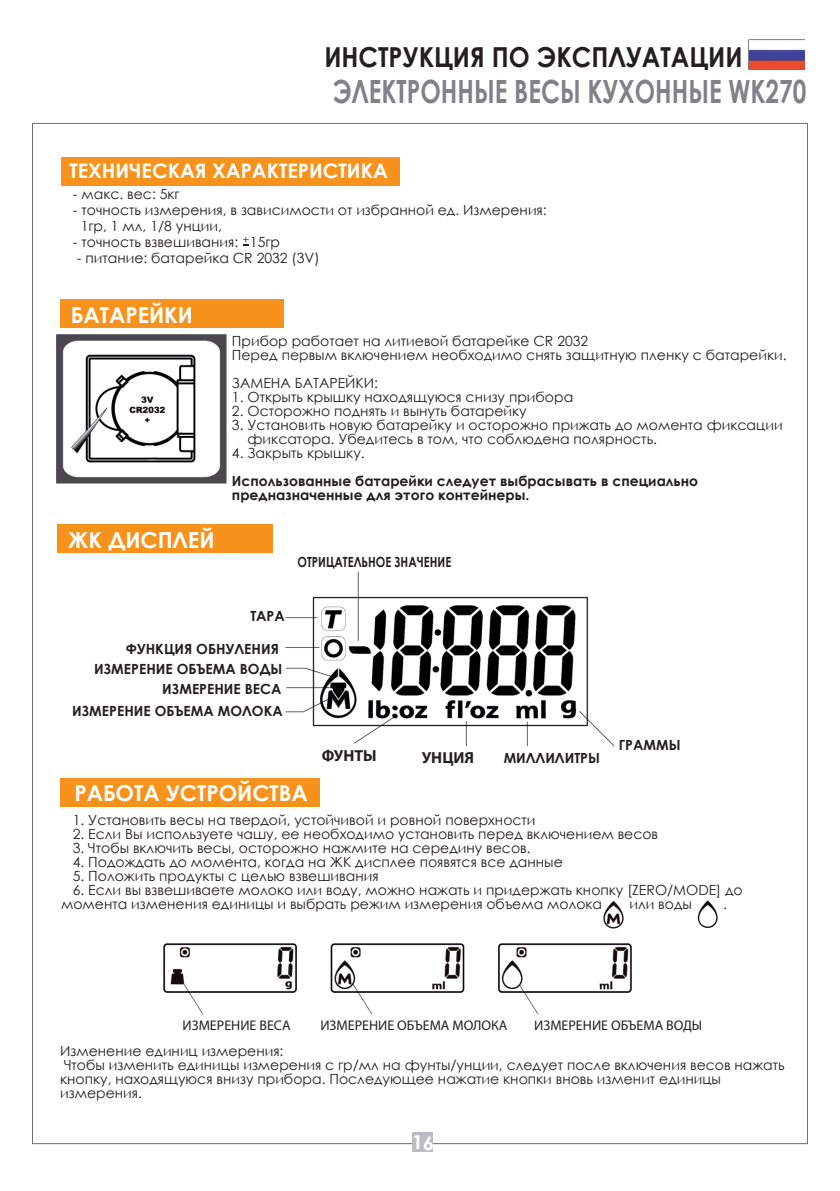
<style>
.page{position:relative;width:840px;height:1191px;background:#fff}
.page>*{position:absolute;margin:0;border:0;box-sizing:border-box;transform-origin:0 0}
.t1{font:700 32px "Century Gothic";color:#808285;scale:.76 1}
.t2{font:700 27.6px "Century Gothic";color:#231f20;scale:.91 1}
.t3{font:700 22px "Century Gothic";color:#fff}
.t4{font:700 20px "Century Gothic";color:#fff}
.t5{font:700 16px "Myriad Pro";color:#231f20}
.t6{font:14px/14px "Century Gothic";color:#231f20}
.t7{font:700 14px/28px "Century Gothic";color:#231f20}
.t8{font:14px "Myriad Pro";color:#231f20}
.t9{font:700 14px "Century Gothic";color:#231f20;scale:.81 1}
.s1{font-weight:400}
</style>
<div class="page">
<img style="left:285px;top:571px;width:330px;height:176px">
<div style="left:412px;top:1132px;width:21px;height:19px;background:#bcbdc0"></div>
<img style="left:56px;top:334px;width:170px;height:150px">
<div style="left:60px;top:778px;width:260px;height:28px;background:#f7931d"></div>
<img style="left:163px;top:943px;width:468px;height:70px">
<img style="left:603px;top:901px;width:21px;height:28px">
<img style="left:697px;top:900px;width:21px;height:28px">
<svg style="left:243px;top:237px;width:6px;height:8px"></svg>
<img style="left:749px;top:40px;width:54px;height:29px">
<div style="left:61px;top:158px;width:338px;height:28px;background:#f7931d"></div>
<div style="left:60px;top:300px;width:223px;height:28px;background:#f7931d"></div>
<div style="left:57px;top:525px;width:215px;height:28px;background:#f7931d"></div>
<p class="t2" style="left:324px;top:36px;width:461px">ИНСТРУКЦИЯ ПО ЭКСПЛУАТАЦИИ</p>
<p class="t1" style="left:332px;top:67px;width:624px">ЭЛЕКТРОННЫЕ ВЕСЫ КУХОННЫЕ WK270</p>
<p class="t4" style="left:69px;top:155px;width:320px">ТЕХНИЧЕСКАЯ ХАРАКТЕРИСТИКА</p>
<p class="t6" style="left:73px;top:187px;width:108px">- макс. вес: 5кг</p>
<p class="t6" style="left:81px;top:202px;width:467px;line-height:16px;text-indent:-8px">- точность измерения, в зависимости от избранной ед. Измерения:<br>1гр, 1 мл, 1/8 унции,</p>
<p class="t6" style="left:73px;top:235px;width:208px">- точность взвешивания: 15гр</p>
<p class="t6" style="left:77px;top:251px;width:244px">- питание: батарейка CR 2032 (3V)</p>
<p class="t3" style="left:71px;top:298px;width:123px">БАТАРЕЙКИ</p>
<p class="t3" style="left:68px;top:523px;width:148px">ЖК ДИСПЛЕЙ</p>
<p class="t6" style="left:232px;top:333px;width:556px">Прибор работает на литиевой батарейке CR 2032<br>Перед первым включением необходимо снять защитную пленку с батарейки.</p>
<p class="t6" style="left:232px;top:375px;width:148px">ЗАМЕНА БАТАРЕЙКИ:</p>
<p class="t6" style="left:232px;top:389px;width:342px">1. Открыть крышку находящуюся снизу прибора</p>
<p class="t6" style="left:232px;top:403px;width:296px">2. Осторожно поднять и вынуть батарейку</p>
<p class="t6" style="left:247px;top:417px;width:536px;text-indent:-16px">3. Установить новую батарейку и осторожно прижать до момента фиксации фиксатора. Убедитесь в том, что соблюдена полярность.</p>
<p class="t7" style="left:232px;top:438px;width:467px"><span class="s1">4. Закрыть крышку.<br></span>Использованные батарейки следует выбрасывать в специально</p>
<p class="t7" style="left:232px;top:480px;width:299px">предназначенные для этого контейнеры.</p>
<p class="t9" style="left:297px;top:551px;width:191px">ОТРИЦАТЕЛЬНОЕ ЗНАЧЕНИЕ</p>
<p class="t7" style="left:250px;top:601px;width:36px">ТАРА</p>
<p class="t7" style="left:126px;top:634px;width:154px">ФУНКЦИЯ ОБНУЛЕНИЯ</p>
<p class="t7" style="left:162px;top:674px;width:121px">ИЗМЕРЕНИЕ ВЕСА</p>
<p class="t7" style="left:94px;top:654px;width:189px">ИЗМЕРЕНИЕ ОБЪЕМА ВОДЫ</p>
<p class="t7" style="left:72px;top:696px;width:212px">ИЗМЕРЕНИЕ ОБЪЕМА МОЛОКА</p>
<p class="t5" style="left:321px;top:745px;width:56px">ФУНТЫ</p>
<p class="t5" style="left:421px;top:747px;width:54px">УНЦИЯ</p>
<p class="t7" style="left:503px;top:743px;width:98px">МИЛЛИЛИТРЫ</p>
<p class="t7" style="left:618px;top:730px;width:63px">ГРАММЫ</p>
<p class="t3" style="left:74px;top:776px;width:235px">РАБОТА УСТРОЙСТВА</p>
<p class="t6" style="left:73px;top:813px;width:464px">1. Установить весы на твердой, устойчивой и ровной поверхности</p>
<p class="t6" style="left:73px;top:827px;width:586px">2. Если Вы используете чашу, ее необходимо установить перед включением весов</p>
<p class="t6" style="left:73px;top:841px;width:459px">3. Чтобы включить весы, осторожно нажмите на середину весов.</p>
<p class="t6" style="left:73px;top:855px;width:491px">4. Подождать до момента, когда на ЖК дисплее появятся все данные</p>
<p class="t6" style="left:73px;top:869px;width:307px">5. Положить продукты с целью взвешивания</p>
<p class="t6" style="left:61px;top:883px;width:682px;text-indent:12px">6. Если вы взвешиваете молоко или воду, можно нажать и придержать кнопку [ZERO/MODE] до момента изменения единицы и выбрать режим измерения объема молока</p>
<p class="t6" style="left:629px;top:897px;width:64px">или воды</p>
<p class="t6" style="left:722px;top:897px;width:5px">.</p>
<p class="t8" style="left:182px;top:1017px;width:109px">ИЗМЕРЕНИЕ ВЕСА</p>
<p class="t8" style="left:320px;top:1017px;width:188px">ИЗМЕРЕНИЕ ОБЪЕМА МОЛОКА</p>
<p class="t8" style="left:534px;top:1017px;width:169px">ИЗМЕРЕНИЕ ОБЪЕМА ВОДЫ</p>
<p class="t6" style="left:60px;top:1044px;width:725px">Изменение единиц измерения:<br>Чтобы изменить единицы измерения с гр/мл на фунты/унции, следует после включения весов нажать кнопку, находящуюся внизу прибора. Последующее нажатие кнопки вновь изменит единицы измерения.</p>
</div>
